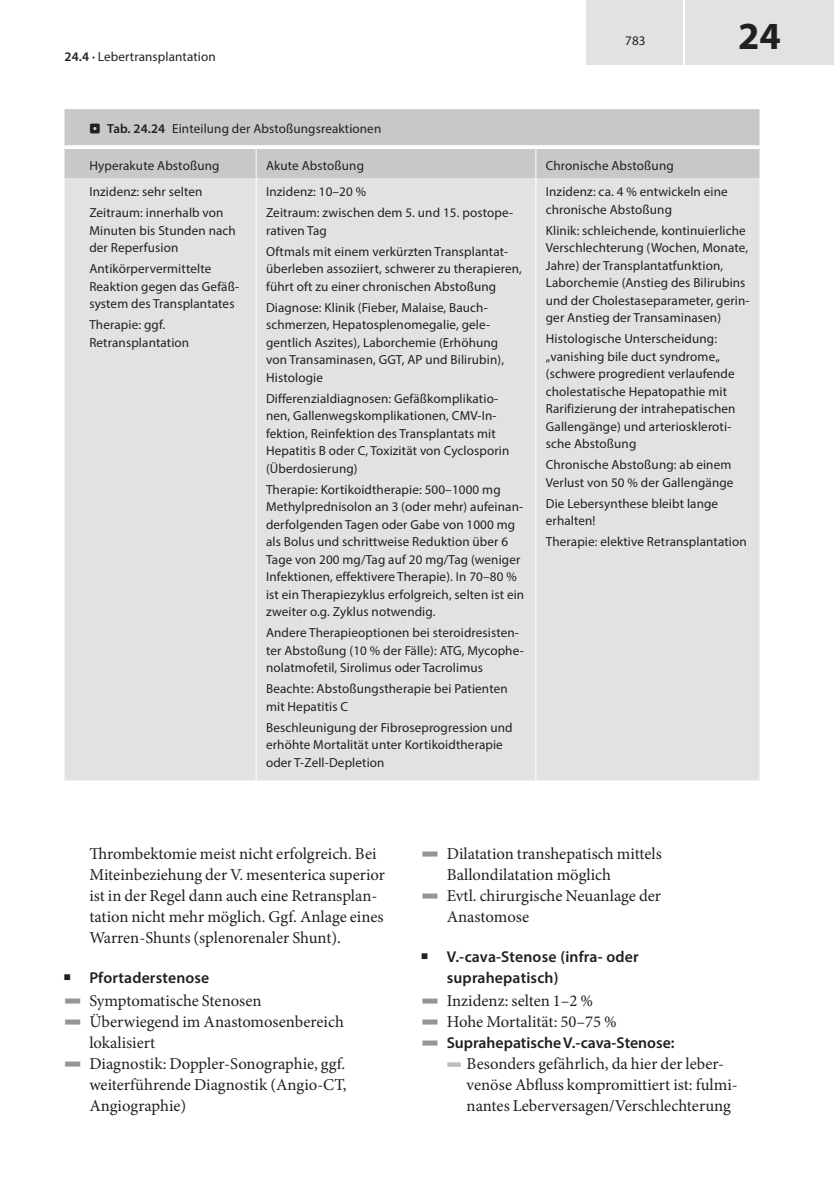
<style>
.page{position:relative;width:834px;height:1191px;background:#fff}
.page>*{position:absolute;margin:0;border:0;box-sizing:border-box;transform-origin:0 0}
.t1{font:700 38.5px "Myriad Pro";color:#231f20}
.t2{font:16.62px/21px "Minion Pro";color:#231f20}
.t3{font:600 15.75px/21px "Myriad Pro";letter-spacing:.01em;color:#231f20}
.t4{font:13.12px/17.5px "Myriad Pro Regular 2";letter-spacing:.01em;color:#231f20}
.s1{font-family:"Myriad Pro";font-weight:600}
.s2{font-family:"Blik Buttons"}
.s3{font-family:"Blik Buttons";font-weight:400}
.s4{font-family:"Blik Buttons";color:#939598}
.s5{font-family:"Blik Buttons";font-weight:400;font-size:16.62px;color:#939598}
.s6{font-family:"Blik Buttons";font-size:14.88px;color:#bcbdc0}
</style>
<div class="page">
<div style="left:685px;top:0;width:148px;height:64px;background:#e1e2e4"></div>
<div style="left:585px;top:0;width:97px;height:64px;background:#e1e2e4"></div>
<div style="left:64px;top:109px;width:695px;height:36px;background:#c7c8ca"></div>
<div style="left:64px;top:178px;width:695px;height:602px;background:#e1e2e4"></div>
<div style="left:64px;top:149px;width:695px;height:29px;background:#c7c8ca"></div>
<hr style="left:256px;top:178px;width:1px;height:602px;background:#fff">
<hr style="left:535px;top:178px;width:1px;height:602px;background:#fff">
<svg style="left:64px;top:780px;width:192px;height:1px"></svg>
<svg style="left:256px;top:780px;width:280px;height:1px"></svg>
<svg style="left:536px;top:780px;width:223px;height:1px"></svg>
<svg style="left:64px;top:145px;width:192px;height:4px"></svg>
<svg style="left:256px;top:145px;width:280px;height:1px"></svg>
<svg style="left:536px;top:145px;width:223px;height:1px"></svg>
<p class="t4" style="left:64px;top:48px;width:153px"><span class="s1">24.4 ·</span> Lebertransplantation</p>
<p class="t4" style="left:625px;top:31px;width:22px">783</p>
<h1 class="t1" style="left:738px;top:11px;width:44px">24</h1>
<p class="t4" style="left:89px;top:120px;width:293px"><span class="s2">.</span> <span class="s1">Tab. 24.24</span> Einteilung der Abstoßungsreaktionen</p>
<p class="t4" style="left:89px;top:157px;width:132px">Hyperakute Abstoßung</p>
<p class="t4" style="left:266px;top:157px;width:99px">Akute Abstoßung</p>
<p class="t4" style="left:545px;top:157px;width:129px">Chronische Abstoßung</p>
<p class="t4" style="left:89px;top:181px;width:136px;line-height:21px">Inzidenz: sehr selten<br>Zeitraum: innerhalb von</p>
<p class="t4" style="left:89px;top:221px;width:148px">Minuten bis Stunden nach der Reperfusion</p>
<p class="t4" style="left:89px;top:260px;width:151px">Antikörpervermittelte<br>Reaktion gegen das Gefäß&shy;system des Transplantates</p>
<p class="t4" style="left:89px;top:316px;width:101px">Therapie: ggf.<br>Retransplantation</p>
<p class="t4" style="left:545px;top:183px;width:183px">Inzidenz: ca. 4 % entwickeln eine chronische Abstoßung</p>
<p class="t4" style="left:545px;top:221px;width:205px">Klinik: schleichende, kontinuierliche Verschlechterung (Wochen, Monate, Jahre) der Transplantatfunktion, Laborchemie (Anstieg des Bilirubins und der Cholestaseparameter, gerin&shy;ger Anstieg der Transaminasen)</p>
<p class="t4" style="left:545px;top:330px;width:191px">Histologische Unterscheidung: „vanishing bile duct syndrome„ (schwere progredient verlaufende cholestatische Hepatopathie mit<br>Rarifizierung der intrahepatischen<br>Gallengänge) und arterioskleroti&shy;sche Abstoßung</p>
<p class="t4" style="left:545px;top:456px;width:189px">Chronische Abstoßung: ab einem<br>Verlust von 50 % der Gallengänge</p>
<p class="t4" style="left:545px;top:494px;width:174px">Die Lebersynthese bleibt lange erhalten!</p>
<p class="t4" style="left:545px;top:533px;width:202px">Therapie: elektive Retransplantation</p>
<p class="t4" style="left:266px;top:181px;width:248px;line-height:21px">Inzidenz: 10–20 %<br>Zeitraum: zwischen dem 5. und 15. postope-</p>
<p class="t4" style="left:266px;top:220px;width:244px;line-height:21px">rativen Tag<br>Oftmals mit einem verkürzten Transplantat-</p>
<p class="t4" style="left:266px;top:260px;width:257px">überleben assoziiert, schwerer zu therapieren, führt oft zu einer chronischen Abstoßung</p>
<p class="t4" style="left:266px;top:298px;width:239px">Diagnose: Klinik (Fieber, Malaise, Bauch&shy;schmerzen, Hepatosplenomegalie, gele&shy;gentlich Aszites), Laborchemie (Erhöhung von Transaminasen, GGT, AP und Bilirubin), Histologie</p>
<p class="t4" style="left:266px;top:389px;width:245px">Differenzialdiagnosen: Gefäßkomplikatio&shy;nen, Gallenwegskomplikationen, CMV-In&shy;fektion, Reinfektion des Transplantats mit Hepatitis B oder C, Toxizität von Cyclosporin (Überdosierung)</p>
<p class="t4" style="left:266px;top:480px;width:259px">Therapie: Kortikoidtherapie: 500–1000 mg Methylprednisolon an 3 (oder mehr) aufeinan&shy;derfolgenden Tagen oder Gabe von 1000 mg als Bolus und schrittweise Reduktion über 6<br>Tage von 200 mg/Tag auf 20 mg/Tag (weniger Infektionen, effektivere Therapie). In 70–80 % ist ein Therapiezyklus erfolgreich, selten ist ein zweiter o.g. Zyklus notwendig.</p>
<p class="t4" style="left:266px;top:624px;width:259px">Andere Therapieoptionen bei steroidresisten&shy;ter Abstoßung (10 % der Fälle): ATG, Mycophe&shy;nolatmofetil, Sirolimus oder Tacrolimus</p>
<p class="t4" style="left:266px;top:680px;width:243px">Beachte: Abstoßungstherapie bei Patienten mit Hepatitis C</p>
<p class="t4" style="left:266px;top:718px;width:248px">Beschleunigung der Fibroseprogression und erhöhte Mortalität unter Kortikoidtherapie oder T-Zell-Depletion</p>
<p class="t2" style="left:89px;top:843px;width:297px">Thrombektomie meist nicht erfolgreich. Bei Miteinbeziehung der V. mesenterica superior ist in der Regel dann auch eine Retransplan&shy;tation nicht mehr möglich. Ggf. Anlage eines Warren-Shunts (splenorenaler Shunt).</p>
<p class="t3" style="left:64px;top:967px;width:146px"><span class="s3">z</span> Pfortaderstenose</p>
<p class="t2" style="left:64px;top:990px;width:198px"><span class="s4">4</span> Symptomatische Stenosen</p>
<p class="t2" style="left:64px;top:1011px;width:281px"><span class="s4">4</span> Überwiegend im Anastomosenbereich</p>
<p class="t2" style="left:89px;top:1032px;width:67px">lokalisiert</p>
<p class="t2" style="left:64px;top:1053px;width:282px"><span class="s4">4</span> Diagnostik: Doppler-Sonographie, ggf.</p>
<p class="t2" style="left:89px;top:1074px;width:259px">weiterführende Diagnostik (Angio-CT,</p>
<p class="t2" style="left:89px;top:1095px;width:98px">Angiographie)</p>
<p class="t2" style="left:422px;top:843px;width:241px"><span class="s4">4</span> Dilatation transhepatisch mittels</p>
<p class="t2" style="left:446px;top:864px;width:166px">Ballondilatation möglich</p>
<p class="t2" style="left:422px;top:885px;width:240px"><span class="s4">4</span> Evtl. chirurgische Neuanlage der</p>
<p class="t2" style="left:446px;top:906px;width:84px">Anastomose</p>
<p class="t3" style="left:446px;top:946px;width:193px;text-indent:-25px"><span class="s3">z</span> V.-cava-Stenose (infra- oder suprahepatisch)</p>
<p class="t2" style="left:422px;top:990px;width:196px"><span class="s4">4</span> Inzidenz: selten 1–2 %<br><span class="s4">4</span> Hohe Mortalität: 50–75 %</p>
<p class="t3" style="left:422px;top:1032px;width:254px"><span class="s5">4</span> Suprahepatische V.-cava-Stenose:</p>
<p class="t2" style="left:466px;top:1053px;width:273px;text-indent:-20px"><span class="s6">4</span> Besonders gefährlich, da hier der leber&shy;venöse Abfluss kompromittiert ist: fulmi&shy;nantes Leberversagen/Verschlechterung</p>
</div>
